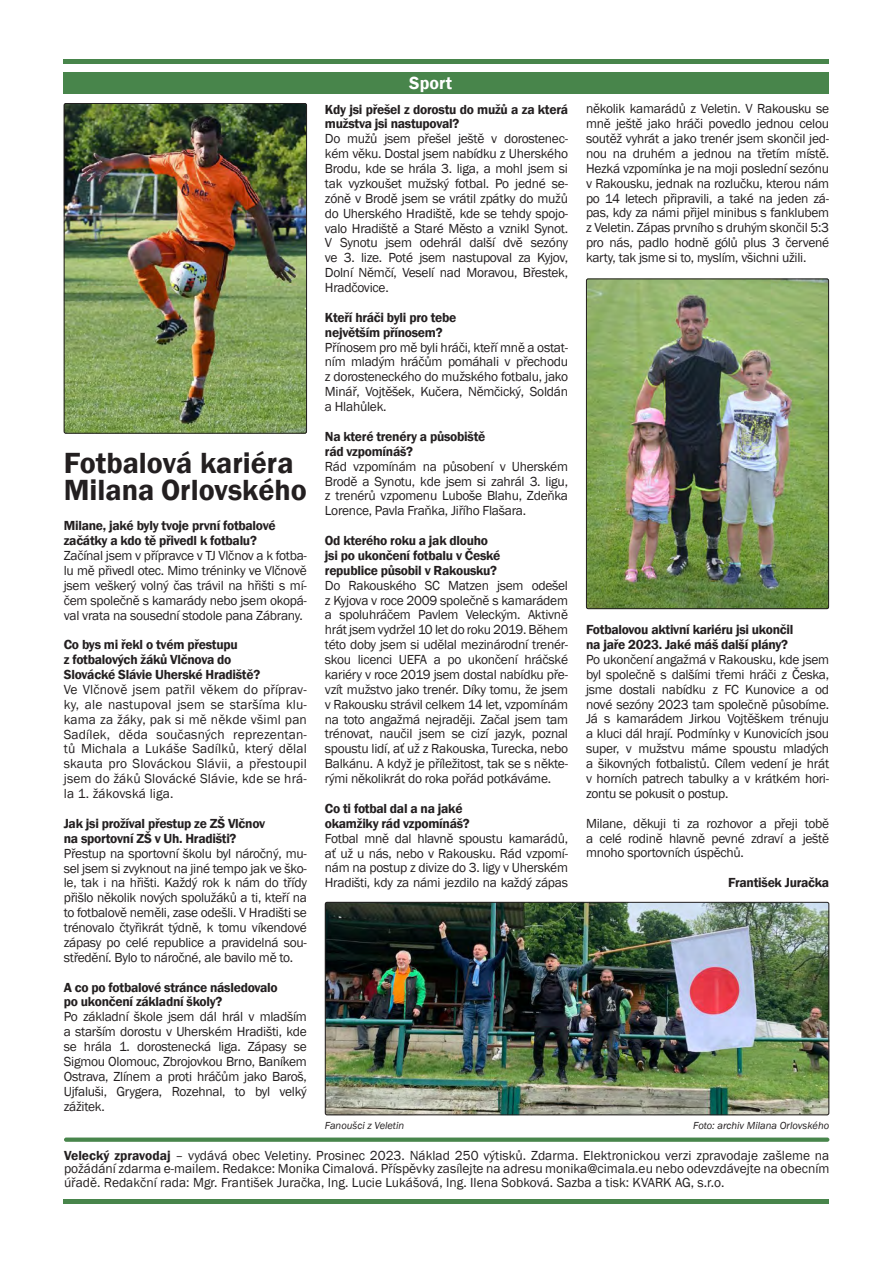
<style>
.page{position:relative;width:893px;height:1263px;background:#fff}
.page>*{position:absolute;margin:0;border:0;box-sizing:border-box;transform-origin:0 0}
.t1{font:600 30px/27px "Franklin Gothic";color:#231f20}
.t2{font:600 18px "Franklin Gothic";color:#fff}
.t3{font:13.5px/14.9px "Franklin Gothic";letter-spacing:-.02em;color:#231f20;text-align:justify}
.t4{font:600 13.5px/14.9px "Franklin Gothic";letter-spacing:-.02em;color:#231f20}
.t5{font:italic 10.5px "Franklin Gothic";color:#231f20}
.s1{font-weight:600}
</style>
<div class="page">
<hr style="left:64px;top:1199px;width:765px;height:4px;background:#48854b">
<hr style="left:64px;top:60px;width:765px;height:4px;background:#48854b">
<div style="left:64px;top:1137px;width:765px;height:5px;background:#48854b;border-radius:2px"></div>
<div style="left:64px;top:72px;width:765px;height:22px;background:#48854b"></div>
<img style="left:64px;top:103px;width:243px;height:331px">
<div style="left:64px;top:103px;width:243px;height:331px;border:1px solid #231f20;border-radius:2px"></div>
<img style="left:325px;top:902px;width:504px;height:213px">
<div style="left:325px;top:902px;width:504px;height:213px;border:1px solid #231f20;border-radius:2px"></div>
<img style="left:586px;top:279px;width:243px;height:330px">
<div style="left:586px;top:279px;width:243px;height:330px;border:1px solid #231f20;border-radius:2px"></div>
<h1 class="t1" style="left:64px;top:450px;width:245px">Fotbalová kariéra<br>Milana Orlovského</h1>
<p class="t4" style="left:64px;top:518px;width:214px">Milane, jaké byly tvoje první fotbalové začátky a kdo tě přivedl k fotbalu?</p>
<p class="t3" style="left:64px;top:548px;width:245px">Začínal jsem v přípravce v TJ Vlčnov a k fotba&shy;lu mě přivedl otec. Mimo tréninky ve Vlčnově jsem veškerý volný čas trávil na hřišti s mí&shy;čem společně s kamarády nebo jsem okopá&shy;val vrata na sousední stodole pana Zábrany.</p>
<p class="t4" style="left:64px;top:637px;width:198px">Co bys mi řekl o tvém přestupu<br>z fotbalových žáků Vlčnova do<br>Slovácké Slávie Uherské Hradiště?</p>
<p class="t3" style="left:64px;top:682px;width:245px">Ve Vlčnově jsem patřil věkem do příprav&shy;ky, ale nastupoval jsem se staršíma klu&shy;kama za žáky, pak si mě někde všiml pan Sadílek, děda současných reprezentan&shy;tů Michala a Lukáše Sadílků, který dělal skauta pro Slováckou Slávii, a přestoupil jsem do žáků Slovácké Slávie, kde se hrá&shy;la 1. žákovská liga.</p>
<p class="t4" style="left:64px;top:816px;width:203px">Jak jsi prožíval přestup ze ZŠ Vlčnov na sportovní ZŠ v Uh. Hradišti?</p>
<p class="t3" style="left:64px;top:846px;width:245px">Přestup na sportovní školu byl náročný, mu&shy;sel jsem si zvyknout na jiné tempo jak ve ško&shy;le, tak i na hřišti. Každý rok k nám do třídy přišlo několik nových spolužáků a ti, kteří na to fotbalově neměli, zase odešli. V Hradišti se trénovalo čtyřikrát týdně, k tomu víkendové zápasy po celé republice a pravidelná sou&shy;středění. Bylo to náročné, ale bavilo mě to.</p>
<p class="t4" style="left:64px;top:980px;width:215px">A co po fotbalové stránce následovalo po ukončení základní školy?</p>
<p class="t3" style="left:64px;top:1010px;width:245px">Po základní škole jsem dál hrál v mladším a starším dorostu v Uherském Hradišti, kde se hrála 1. dorostenecká liga. Zápasy se Sigmou Olomouc, Zbrojovkou Brno, Baníkem Ostrava, Zlínem a proti hráčům jako Baroš, Ujfaluši, Grygera, Rozehnal, to byl velký zážitek.</p>
<h2 class="t2" style="left:409px;top:71px;width:44px">Sport</h2>
<p class="t4" style="left:325px;top:102px;width:245px">Kdy jsi přešel z dorostu do mužů a za která mužstva jsi nastupoval?</p>
<p class="t3" style="left:325px;top:132px;width:245px">Do mužů jsem přešel ještě v dorostenec&shy;kém věku. Dostal jsem nabídku z Uherského Brodu, kde se hrála 3. liga, a mohl jsem si tak vyzkoušet mužský fotbal. Po jedné se&shy;zóně v Brodě jsem se vrátil zpátky do mužů do Uherského Hradiště, kde se tehdy spojo&shy;valo Hradiště a Staré Město a vznikl Synot.<br>V Synotu jsem odehrál další dvě sezóny ve 3. lize. Poté jsem nastupoval za Kyjov, Dolní Němčí, Veselí nad Moravou, Břestek, Hradčovice.</p>
<p class="t4" style="left:325px;top:310px;width:133px">Kteří hráči byli pro tebe největším přínosem?</p>
<p class="t3" style="left:325px;top:340px;width:245px">Přínosem pro mě byli hráči, kteří mně a ostat&shy;ním mladým hráčům pomáhali v přechodu z dorosteneckého do mužského fotbalu, jako Minář, Vojtěšek, Kučera, Němčický, Soldán a Hlahůlek.</p>
<p class="t4" style="left:325px;top:429px;width:162px">Na které trenéry a působiště rád vzpomínáš?</p>
<p class="t3" style="left:325px;top:459px;width:245px">Rád vzpomínám na působení v Uherském Brodě a Synotu, kde jsem si zahrál 3. ligu, z trenérů vzpomenu Luboše Blahu, Zdeňka Lorence, Pavla Fraňka, Jiřího Flašara.</p>
<p class="t4" style="left:325px;top:533px;width:177px">Od kterého roku a jak dlouho jsi po ukončení fotbalu v České republice působil v Rakousku?</p>
<p class="t3" style="left:325px;top:578px;width:245px">Do Rakouského SC Matzen jsem odešel z Kyjova v roce 2009 společně s kamarádem a spoluhráčem Pavlem Veleckým. Aktivně hrát jsem vydržel 10 let do roku 2019. Během této doby jsem si udělal mezinárodní trenér&shy;skou licenci UEFA a po ukončení hráčské kariéry v roce 2019 jsem dostal nabídku pře&shy;vzít mužstvo jako trenér. Díky tomu, že jsem v Rakousku strávil celkem 14 let, vzpomínám na toto angažmá nejraději. Začal jsem tam trénovat, naučil jsem se cizí jazyk, poznal spoustu lidí, ať už z Rakouska, Turecka, nebo Balkánu. A když je příležitost, tak se s někte&shy;rými několikrát do roka pořád potkáváme.</p>
<p class="t4" style="left:325px;top:801px;width:146px">Co ti fotbal dal a na jaké okamžiky rád vzpomínáš?</p>
<p class="t3" style="left:325px;top:831px;width:245px">Fotbal mně dal hlavně spoustu kamarádů, ať už u nás, nebo v Rakousku. Rád vzpomí&shy;nám na postup z divize do 3. ligy v Uherském Hradišti, kdy za námi jezdilo na každý zápas</p>
<p class="t3" style="left:586px;top:102px;width:245px">několik kamarádů z Veletin. V Rakousku se mně ještě jako hráči povedlo jednou celou soutěž vyhrát a jako trenér jsem skončil jed&shy;nou na druhém a jednou na třetím místě.<br>Hezká vzpomínka je na moji poslední sezónu v Rakousku, jednak na rozlučku, kterou nám po 14 letech připravili, a také na jeden zá&shy;pas, kdy za námi přijel minibus s fanklubem z Veletin. Zápas prvního s druhým skončil 5:3 pro nás, padlo hodně gólů plus 3 červené karty, tak jsme si to, myslím, všichni užili.</p>
<p class="t4" style="left:586px;top:622px;width:209px">Fotbalovou aktivní kariéru jsi ukončil na jaře 2023. Jaké máš další plány?</p>
<p class="t3" style="left:586px;top:652px;width:245px">Po ukončení angažmá v Rakousku, kde jsem byl společně s dalšími třemi hráči z Česka, jsme dostali nabídku z FC Kunovice a od nové sezóny 2023 tam společně působíme.<br>Já s kamarádem Jirkou Vojtěškem trénuju a kluci dál hrají. Podmínky v Kunovicích jsou super, v mužstvu máme spoustu mladých a šikovných fotbalistů. Cílem vedení je hrát v horních patrech tabulky a v krátkém hori&shy;zontu se pokusit o postup.</p>
<p class="t3" style="left:586px;top:816px;width:245px">Milane, děkuji ti za rozhovor a přeji tobě a celé rodině hlavně pevné zdraví a ještě mnoho sportovních úspěchů.</p>
<p class="t4" style="left:728px;top:875px;width:102px">František Juračka</p>
<p class="t5" style="left:325px;top:1119px;width:81px">Fanoušci z Veletin</p>
<p class="t5" style="left:693px;top:1119px;width:138px">Foto: archiv Milana Orlovského</p>
<p class="t3" style="left:64px;top:1148px;width:767px;line-height:13.5px"><span class="s1">Velecký zpravodaj</span> – vydává obec Veletiny. Prosinec 2023. Náklad 250 výtisků. Zdarma. Elektronickou verzi zpravodaje zašleme na požádání zdarma e-mailem. Redakce: Monika Cimalová. Příspěvky zasílejte na adresu monika@cimala.eu nebo odevzdávejte na obecním úřadě. Redakční rada: Mgr. František Juračka, Ing. Lucie Lukášová, Ing. Ilena Sobková. Sazba a tisk: KVARK AG, s.r.o.</p>
</div>
